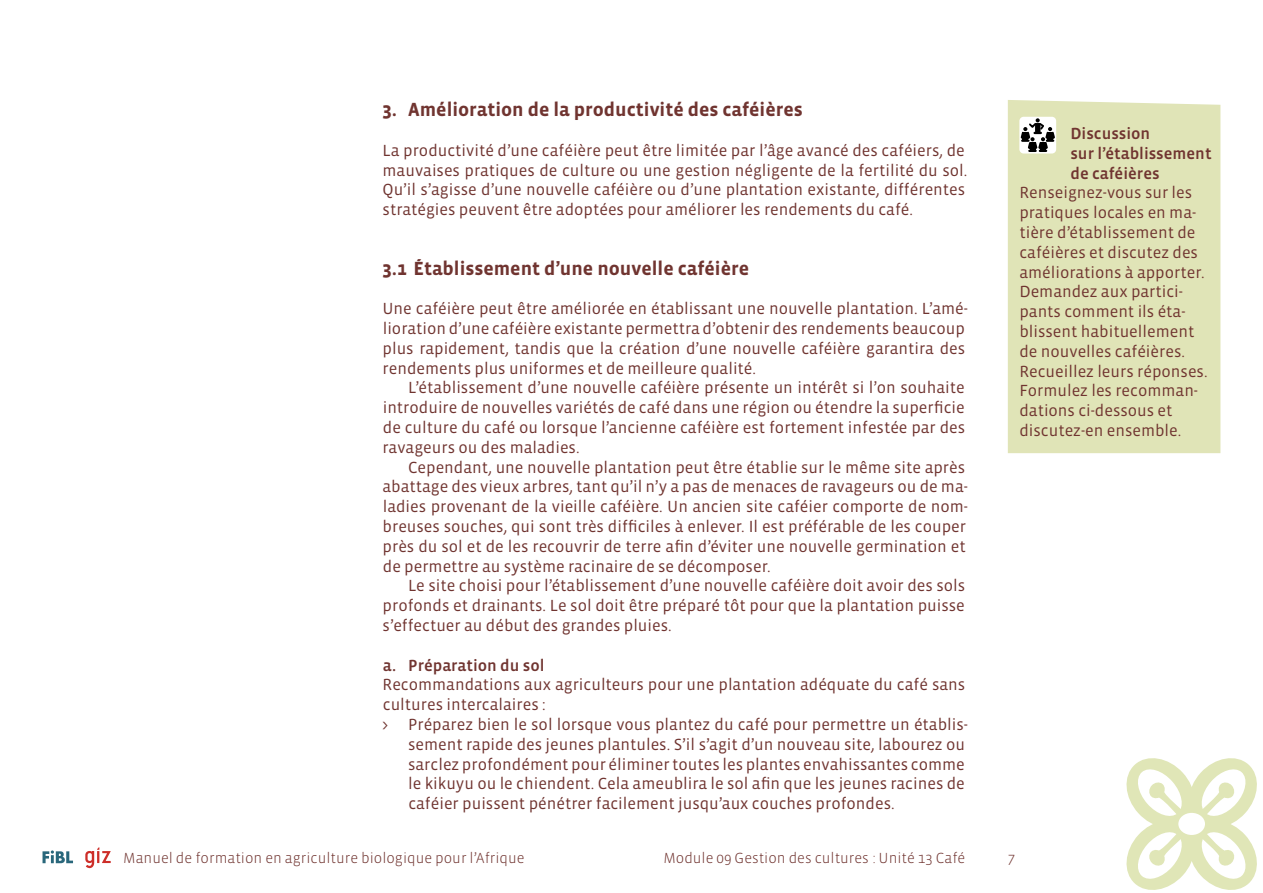
<style>
.page{position:relative;width:1263px;height:893px;background:#fff}
.page>*{position:absolute;margin:0;border:0;box-sizing:border-box;transform-origin:0 0}
.t1{font:700 19.5px "Vista Sans OT";color:#703430}
.t2{font:16.5px/19.8px "Vista Sans OT";color:#703430}
.t3{font:500 16.5px/19.8px "Vista Sans OT";color:#703430}
.t4{font:300 15px "Vista Sans OT";color:#703430}
</style>
<div class="page">
<svg style="left:1126px;top:758px;width:131px;height:132px"></svg>
<div style="left:1178px;top:813px;width:27px;height:22px;background:#fff;border-radius:50%"></div>
<svg style="left:43px;top:850px;width:30px;height:13px"></svg>
<svg style="left:85px;top:847px;width:26px;height:21px"></svg>
<div style="left:1008px;top:100px;width:212px;height:353px;background:#e0e4b7"></div>
<div style="left:1019px;top:117px;width:37px;height:37px;background:#fff;border-radius:4px"></div>
<svg style="left:1019px;top:118px;width:37px;height:34px"></svg>
<p class="t1" style="left:382px;top:100px;width:422px">3. Amélioration de la productivité des caféières</p>
<p class="t2" style="left:383px;top:141px;width:586px">La productivité d’une caféière peut être limitée par l’âge avancé des caféiers, de mauvaises pratiques de culture ou une gestion négligente de la fertilité du sol.<br>Qu’il s’agisse d’une nouvelle caféière ou d’une plantation existante, différentes stratégies peuvent être adoptées pour améliorer les rendements du café.</p>
<p class="t1" style="left:382px;top:258px;width:369px">3.1 Établissement d’une nouvelle caféière</p>
<p class="t2" style="left:382px;top:299px;width:587px">Une caféière peut être améliorée en établissant une nouvelle plantation. L’amé&shy;lioration d’une caféière existante permettra d’obtenir des rendements beaucoup plus rapidement, tandis que la création d’une nouvelle caféière garantira des rendements plus uniformes et de meilleure qualité.</p>
<p class="t2" style="left:383px;top:378px;width:584px;text-align:justify;text-indent:25px">L’établissement d’une nouvelle caféière présente un intérêt si l’on souhaite introduire de nouvelles variétés de café dans une région ou étendre la superficie de culture du café ou lorsque l’ancienne caféière est fortement infestée par des ravageurs ou des maladies.</p>
<p class="t2" style="left:382px;top:457px;width:587px;text-indent:26px">Cependant, une nouvelle plantation peut être établie sur le même site après abattage des vieux arbres, tant qu’il n’y a pas de menaces de ravageurs ou de ma&shy;ladies provenant de la vieille caféière. Un ancien site caféier comporte de nom&shy;breuses souches, qui sont très difficiles à enlever. Il est préférable de les couper près du sol et de les recouvrir de terre afin d’éviter une nouvelle germination et de permettre au système racinaire de se décomposer.</p>
<p class="t2" style="left:383px;top:576px;width:584px;text-align:justify;text-indent:25px">Le site choisi pour l’établissement d’une nouvelle caféière doit avoir des sols profonds et drainants. Le sol doit être préparé tôt pour que la plantation puisse s’effectuer au début des grandes pluies.</p>
<p class="t3" style="left:383px;top:655px;width:163px">a. Préparation du sol</p>
<p class="t2" style="left:383px;top:675px;width:584px">Recommandations aux agriculteurs pour une plantation adéquate du café sans</p>
<p class="t2" style="left:383px;top:695px;width:164px">cultures intercalaires :</p>
<p class="t2" style="left:382px;top:715px;width:587px">&gt; Préparez bien le sol lorsque vous plantez du café pour permettre un établis-</p>
<p class="t2" style="left:408px;top:735px;width:558px">sement rapide des jeunes plantules. S’il s’agit d’un nouveau site, labourez ou</p>
<p class="t2" style="left:408px;top:754px;width:558px">sarclez profondément pour éliminer toutes les plantes envahissantes comme</p>
<p class="t2" style="left:408px;top:774px;width:558px">le kikuyu ou le chiendent. Cela ameublira le sol afin que les jeunes racines de</p>
<p class="t2" style="left:408px;top:794px;width:488px">caféier puissent pénétrer facilement jusqu’aux couches profondes.</p>
<p class="t3" style="left:1070px;top:124px;width:143px">Discussion<br>sur l’établissement de caféières</p>
<p class="t2" style="left:1019px;top:183px;width:190px">Renseignez-vous sur les pratiques locales en ma&shy;tière d’établissement de caféières et discutez des améliorations à apporter.<br>Demandez aux partici&shy;pants comment ils éta&shy;blissent habituellement de nouvelles caféières.<br>Recueillez leurs réponses.<br>Formulez les recomman&shy;dations ci-dessous et discutez-en ensemble.</p>
<p class="t4" style="left:123px;top:850px;width:403px">Manuel de formation en agriculture biologique pour l’Afrique</p>
<p class="t4" style="left:663px;top:850px;width:303px">Module 09 Gestion des cultures : Unité 13 Café</p>
<p class="t4" style="left:1008px;top:850px;width:9px">7</p>
</div>
